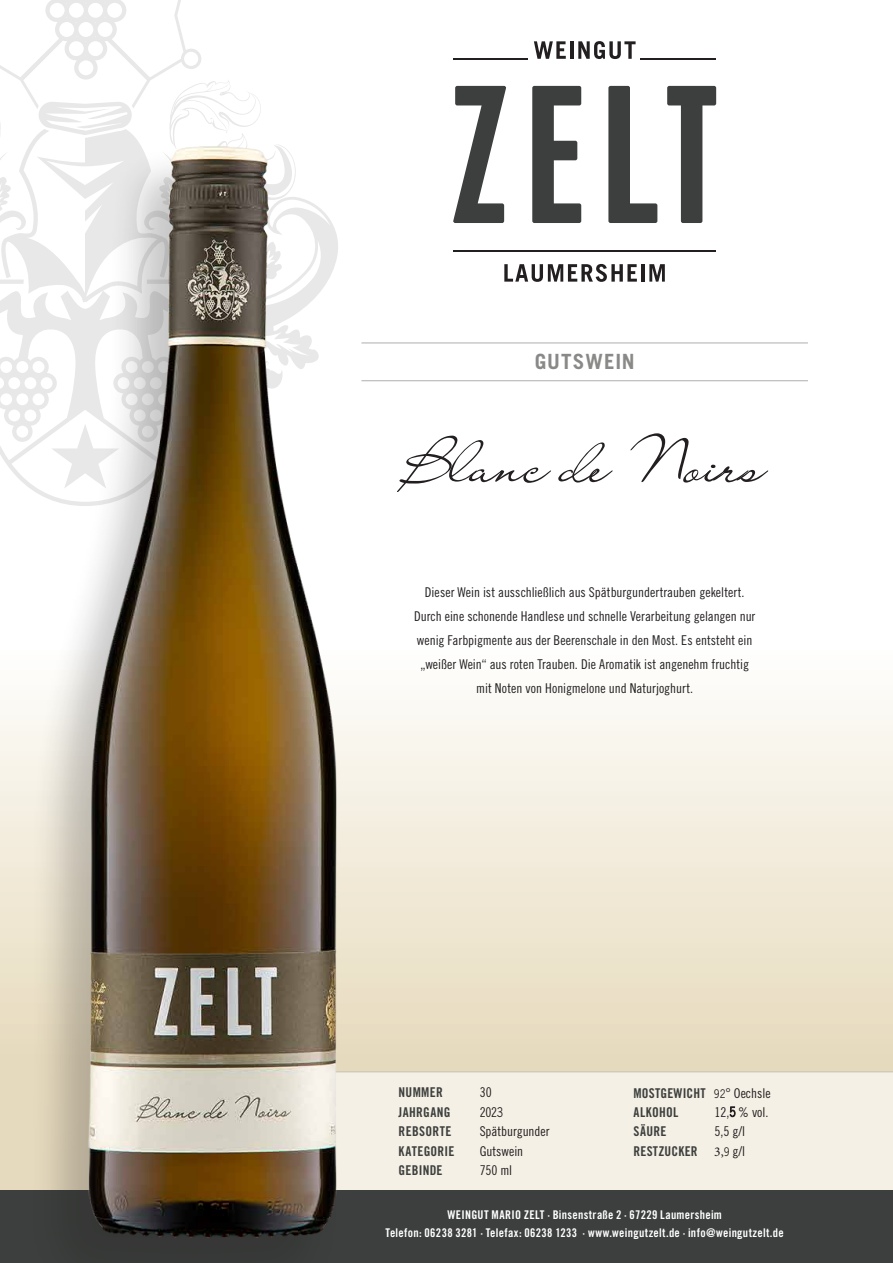
<style>
.page{position:relative;width:893px;height:1263px;background:#fff}
.page>*{position:absolute;margin:0;border:0;box-sizing:border-box;transform-origin:0 0}
.t1{font:58.5px "Liana";letter-spacing:.02em;color:#231f20}
.t2{font:700 21px "Trade Gothic LT Std";letter-spacing:.04em;color:#898988}
.t3{font:13.5px/24px "Trade Gothic LT Std Cn 18";color:#231f20;text-align:center}
.t4{font:13.5px/18.8px "Trade Gothic LT Std Bd Cn 20";letter-spacing:.015em;color:#3c3f3d}
.t5{font:12px/18px "Trade Gothic LT Std Bd Cn 20";letter-spacing:.025em;color:#fff;text-align:center}
.s1{font-family:"Trade Gothic LT Std"}
.s2{font-family:"Trade Gothic LT Std";font-size:12px;color:#231f20}
.s3{font-family:"Trade Gothic LT Std Cn 18";color:#231f20}
.s4{font-family:"Trade Gothic LT Std";font-weight:300}
.s5{font-family:"Minion Pro";color:#231f20}
</style>
<div class="page">
<svg style="left:425px;top:41px;width:468px;height:1030px"></svg>
<div style="left:425px;top:1071px;width:468px;height:120px;background:#f5f0e5"></div>
<svg style="left:0;top:0;width:201px;height:67px"></svg>
<div style="left:0;top:1191px;width:893px;height:72px;background:#3c3f3d"></div>
<hr style="left:641px;top:58px;width:75px;height:1px;background:#231f20">
<hr style="left:453px;top:58px;width:75px;height:1px;background:#231f20">
<svg style="left:453px;top:86px;width:263px;height:137px"></svg>
<svg style="left:534px;top:41px;width:32px;height:18px"></svg>
<hr style="left:570px;top:41px;width:3px;height:18px;background:#231f20">
<svg style="left:578px;top:41px;width:58px;height:18px"></svg>
<svg style="left:504px;top:264px;width:133px;height:18px"></svg>
<hr style="left:641px;top:264px;width:4px;height:18px;background:#231f20">
<svg style="left:649px;top:264px;width:16px;height:18px"></svg>
<hr style="left:453px;top:250px;width:263px;height:1px;background:#231f20">
<div style="left:28px;top:146px;width:313px;height:1117px;background:#373937"></div>
<img style="left:0;top:67px;width:425px;height:1170px">
<hr style="left:361px;top:380px;width:447px;height:1px;background:#b0aeaf">
<hr style="left:361px;top:343px;width:447px;height:1px;background:#b0aeaf">
<h2 class="t2" style="left:535px;top:349px;width:102px">GUTSWEIN</h2>
<h1 class="t1" style="left:404px;top:426px;width:363px">Blanc de Noirs</h1>
<p class="t3" style="left:414px;top:580px;width:343px">Dieser Wein ist ausschließlich aus Spätburgundertrauben gekeltert.<br>Durch eine schonende Handlese und schnelle Verarbeitung gelangen nur wenig Farbpigmente aus der Beerenschale in den Most. Es entsteht ein „weißer Wein“ aus roten Trauben. Die Aromatik ist angenehm fruchtig mit Noten von Honigmelone und Naturjoghurt.</p>
<p class="t4" style="left:399px;top:1083px;width:46px">NUMMER</p>
<p class="t3" style="left:480px;top:1080px;width:14px">30</p>
<p class="t4" style="left:399px;top:1102px;width:54px">JAHRGANG</p>
<p class="t3" style="left:480px;top:1100px;width:25px">202<span class="s1">3</span></p>
<p class="t4" style="left:399px;top:1122px;width:54px">REBSORTE</p>
<p class="t3" style="left:480px;top:1119px;width:71px">Spätburgunder</p>
<p class="t4" style="left:399px;top:1141px;width:57px">KATEGORIE</p>
<p class="t3" style="left:480px;top:1139px;width:45px">Gutswein</p>
<p class="t4" style="left:399px;top:1161px;width:45px">GEBINDE</p>
<p class="t3" style="left:480px;top:1158px;width:34px">750 ml</p>
<p class="t4" style="left:634px;top:1083px;width:139px">MOSTGEWICHT <span class="s2">92</span><span class="s3">° Oechsle<br></span>ALKOHOL</p>
<p class="t3" style="left:715px;top:1099px;width:55px">12,<span class="s4">5</span> % vol.</p>
<p class="t4" style="left:634px;top:1122px;width:34px">SÄURE</p>
<p class="t3" style="left:715px;top:1119px;width:32px">5,5 g/l</p>
<p class="t4" style="left:634px;top:1142px;width:113px">RESTZUCKER <span class="s5">3,</span><span class="s2">9</span> <span class="s3">g/l</span></p>
<p class="t5" style="left:385px;top:1206px;width:400px">WEINGUT MARIO ZELT · Binsenstraße 2 · 67229 Laumersheim<br>Telefon: 06238 3281 · Telefax: 06238 1233 · www.weingutzelt.de · info@weingutzelt.de</p>
</div>
